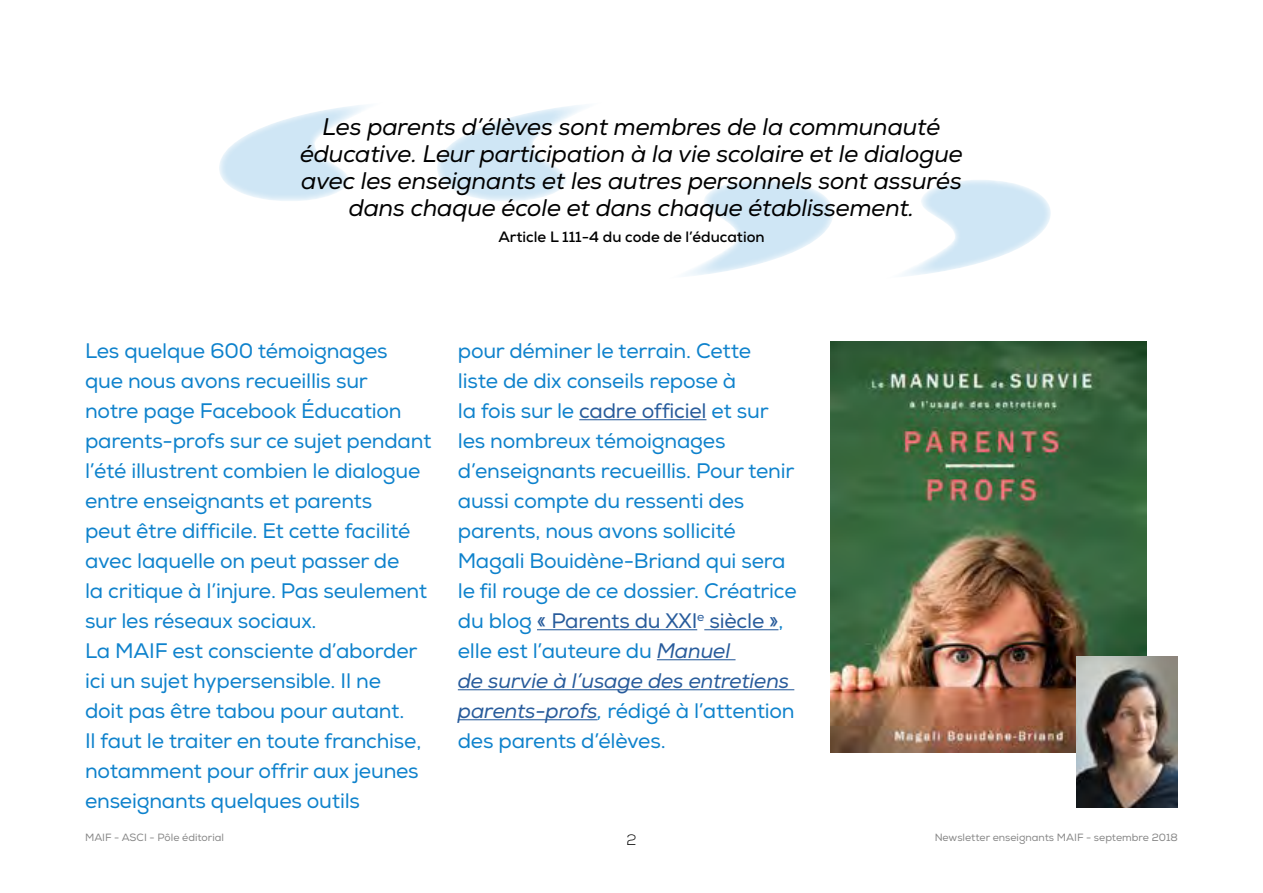
<style>
.page{position:relative;width:1263px;height:893px;background:#fff}
.page>*{position:absolute;margin:0;border:0;box-sizing:border-box;transform-origin:0 0}
.t1{font:italic 24px/27px "Nexa";letter-spacing:-.01em;color:#000;text-align:center}
.t2{font:21px/30px "Nexa";letter-spacing:-.01em;color:#0e82cc}
.t3{font:700 15px "Nexa";color:#000}
.t4{font:300 15px "Nexa";color:#000}
.t5{font:10.5px "Nexa";color:#878787}
.s1{color:#275b9b}
.s2{font-style:italic;color:#275b9b}
.s3{font-style:italic}
</style>
<div class="page">
<svg style="left:219px;top:105px;width:832px;height:171px"></svg>
<img style="left:831px;top:342px;width:316px;height:411px">
<hr style="left:579px;top:419px;width:127px;height:1px;background:#275b9b">
<hr style="left:537px;top:629px;width:160px;height:1px;background:#275b9b">
<hr style="left:704px;top:629px;width:74px;height:1px;background:#275b9b">
<hr style="left:657px;top:659px;width:78px;height:1px;background:#275b9b">
<hr style="left:458px;top:689px;width:336px;height:1px;background:#275b9b">
<hr style="left:458px;top:719px;width:139px;height:1px;background:#275b9b">
<img style="left:1077px;top:656px;width:101px;height:152px">
<p class="t1" style="left:300px;top:113px;width:664px">Les parents d’élèves sont membres de la communauté éducative. Leur participation à la vie scolaire et le dialogue avec les enseignants et les autres personnels sont assurés dans chaque école et dans chaque établissement.</p>
<p class="t3" style="left:498px;top:228px;width:268px">Article L 111-4 du code de l’éducation</p>
<p class="t2" style="left:85px;top:336px;width:348px">Les quelque 600 témoignages<br>que nous avons recueillis sur<br>notre page Facebook Éducation parents-profs sur ce sujet pendant l’été illustrent combien le dialogue entre enseignants et parents<br>peut être difficile. Et cette facilité avec laquelle on peut passer de<br>la critique à l’injure. Pas seulement sur les réseaux sociaux.<br>La MAIF est consciente d’aborder ici un sujet hypersensible. Il ne<br>doit pas être tabou pour autant.<br>Il faut le traiter en toute franchise, notamment pour offrir aux jeunes enseignants quelques outils</p>
<p class="t2" style="left:458px;top:336px;width:340px">pour déminer le terrain. Cette<br>liste de dix conseils repose à<br>la fois sur le <span class="s1">cadre officiel</span> et sur les nombreux témoignages d’enseignants recueillis. Pour tenir aussi compte du ressenti des parents, nous avons sollicité<br>Magali Bouidène-Briand qui sera le fil rouge de ce dossier. Créatrice du blog <span class="s1">« Parents du XXI</span><sup>e</sup> <span class="s1">siècle »</span>, elle est l’auteure du <span class="s2">Manuel<br>de survie à l’usage des entretiens parents-profs</span><span class="s3">,</span> rédigé à l’attention des parents d’élèves.</p>
<p class="t5" style="left:85px;top:831px;width:141px">MAIF - ASCI - Pôle éditorial</p>
<p class="t4" style="left:626px;top:831px;width:12px">2</p>
<p class="t5" style="left:935px;top:831px;width:245px">Newsletter enseignants MAIF - septembre 2018</p>
</div>
